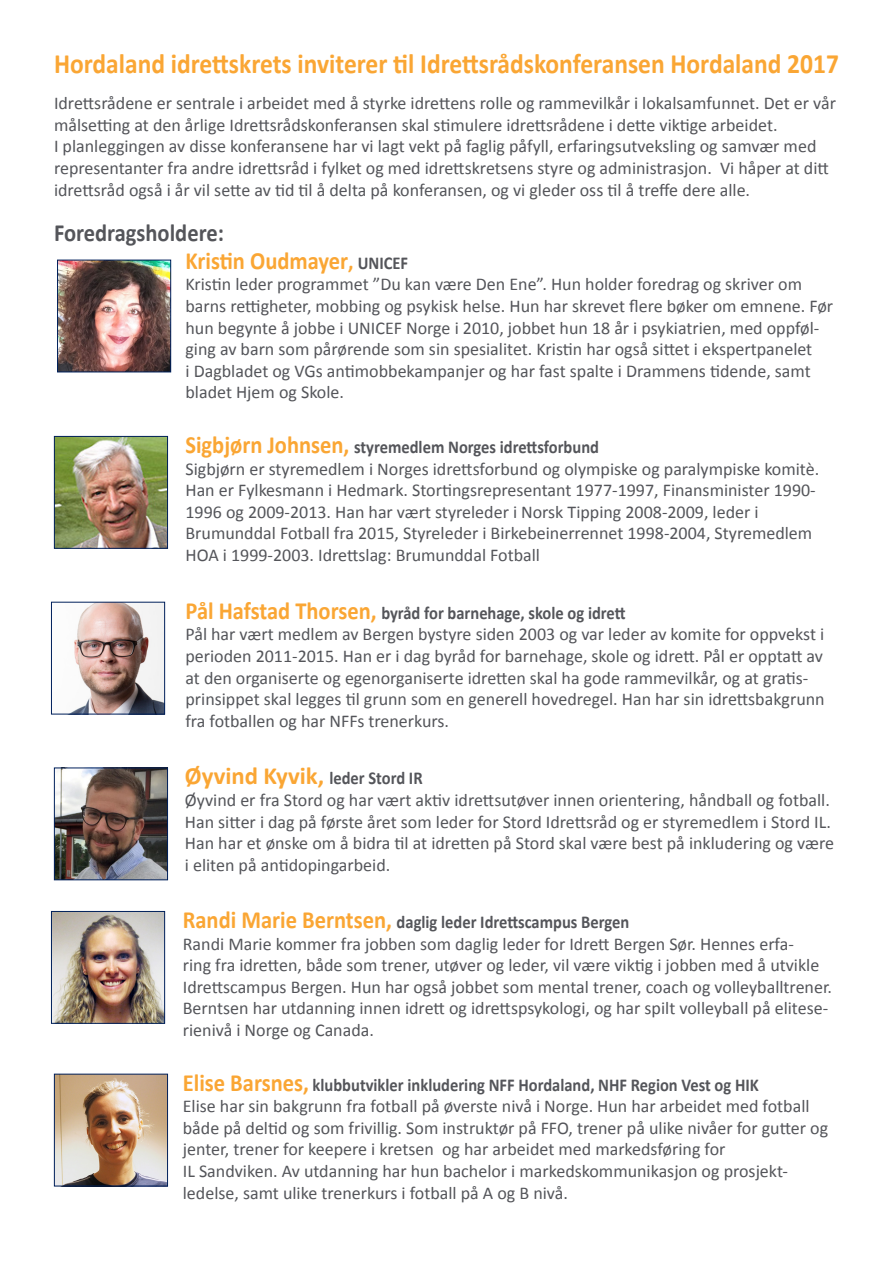
<style>
.page{position:relative;width:893px;height:1263px;background:#fff}
.page>*{position:absolute;margin:0;border:0;box-sizing:border-box;transform-origin:0 0}
.t1{font:700 28.05px "Calibri";color:#faa634;scale:.91 1}
.t2{font:700 24.75px "Calibri";color:#faa634}
.t3{font:700 24.75px "Calibri";color:#faa634;scale:.91 1}
.t4{font:700 24.75px "Calibri";color:#54555a;scale:.91 1}
.t5{font:700 18.15px "Calibri";color:#54555a;scale:.91 1}
.t6{font:18px/21.6px "Calibri";color:#54555a}
.s1{font-size:23.1px}
.s2{font-size:18.15px;color:#54555a}
.s3{font-size:24.75px;color:#faa634}
</style>
<div class="page">
<img style="left:59px;top:262px;width:110px;height:108px">
<div style="left:57px;top:260px;width:114px;height:112px;border:1px solid #00205b"></div>
<img style="left:56px;top:438px;width:110px;height:109px">
<div style="left:54px;top:436px;width:114px;height:113px;border:1px solid #00205b"></div>
<img style="left:72px;top:604px;width:91px;height:108px">
<div style="left:51px;top:602px;width:114px;height:112px;border:1px solid #00205b"></div>
<img style="left:56px;top:769px;width:110px;height:109px">
<div style="left:54px;top:767px;width:114px;height:113px;border:1px solid #00205b"></div>
<img style="left:53px;top:913px;width:110px;height:109px">
<div style="left:51px;top:911px;width:114px;height:113px;border:1px solid #00205b"></div>
<img style="left:56px;top:1076px;width:110px;height:108px">
<div style="left:54px;top:1074px;width:114px;height:112px;border:1px solid #00205b"></div>
<p class="t1" style="left:54px;top:44px;width:864px">Hordaland idrettskrets inviterer til Idrettsrådskonferansen Hordaland 2017</p>
<p class="t6" style="left:54px;top:92px;width:783px">Idrettsrådene er sentrale i arbeidet med å styrke idrettens rolle og rammevilkår i lokalsamfunnet. Det er vår målsetting at den årlige Idrettsrådskonferansen skal stimulere idrettsrådene i dette viktige arbeidet.<br>I planleggingen av disse konferansene har vi lagt vekt på faglig påfyll, erfaringsutveksling og samvær med representanter fra andre idrettsråd i fylket og med idrettskretsens styre og administrasjon. Vi håper at ditt idrettsråd også i år vil sette av tid til å delta på konferansen, og vi gleder oss til å treffe dere alle.</p>
<p class="t4" style="left:54px;top:215px;width:188px">Foredragsholdere:</p>
<p class="t3" style="left:185px;top:243px;width:246px">Kristin Oudmayer<span class="s1">,</span> <span class="s2">UNICEF</span></p>
<p class="t6" style="left:185px;top:273px;width:649px">Kristin leder programmet ”Du kan være Den Ene”. Hun holder foredrag og skriver om barns rettigheter, mobbing og psykisk helse. Hun har skrevet flere bøker om emnene. Før hun begynte å jobbe i UNICEF Norge i 2010, jobbet hun 18 år i psykiatrien, med oppføl&shy;ging av barn som pårørende som sin spesialitet. Kristin har også sittet i ekspertpanelet<br>i Dagbladet og VGs antimobbekampanjer og har fast spalte i Drammens tidende, samt bladet Hjem og Skole.</p>
<p class="t5" style="left:185px;top:434px;width:456px"><span class="s3">Sigbjørn Johnsen,</span> styremedlem Norges idrettsforbund</p>
<p class="t6" style="left:185px;top:457px;width:635px">Sigbjørn er styremedlem i Norges idrettsforbund og olympiske og paralympiske komitè.<br>Han er Fylkesmann i Hedmark. Stortingsrepresentant 1977-1997, Finansminister 1990- 1996 og 2009-2013. Han har vært styreleder i Norsk Tipping 2008-2009, leder i Brumunddal Fotball fra 2015, Styreleder i Birkebeinerrennet 1998-2004, Styremedlem HOA i 1999-2003. Idrettslag: Brumunddal Fotball</p>
<p class="t5" style="left:185px;top:600px;width:485px"><span class="s3">Pål Hafstad Thorsen,</span> byråd for barnehage, skole og idrett</p>
<p class="t6" style="left:185px;top:623px;width:641px">Pål har vært medlem av Bergen bystyre siden 2003 og var leder av komite for oppvekst i perioden 2011-2015. Han er i dag byråd for barnehage, skole og idrett. Pål er opptatt av at den organiserte og egenorganiserte idretten skal ha gode rammevilkår, og at gratis&shy;prinsippet skal legges til grunn som en generell hovedregel. Han har sin idrettsbakgrunn fra fotballen og har NFFs trenerkurs.</p>
<p class="t2" style="left:185px;top:759px;width:239px">Øyvind Kyvik, <span class="s2">leder Stord IR</span></p>
<p class="t6" style="left:185px;top:789px;width:646px">Øyvind er fra Stord og har vært aktiv idrettsutøver innen orientering, håndball og fotball.</p>
<p class="t6" style="left:185px;top:810px;width:651px">Han sitter i dag på første året som leder for Stord Idrettsråd og er styremedlem i Stord IL.<br>Han har et ønske om å bidra til at idretten på Stord skal være best på inkludering og være i eliten på antidopingarbeid.</p>
<p class="t5" style="left:183px;top:909px;width:492px"><span class="s3">Randi Marie Berntsen,</span> daglig leder Idrettscampus Bergen</p>
<p class="t6" style="left:183px;top:932px;width:651px">Randi Marie kommer fra jobben som daglig leder for Idrett Bergen Sør. Hennes erfa-<br>ring fra idretten, både som trener, utøver og leder, vil være viktig i jobben med å utvikle Idrettscampus Bergen. Hun har også jobbet som mental trener, coach og volleyballtrener.<br>Berntsen har utdanning innen idrett og idrettspsykologi, og har spilt volleyball på elitese&shy;rienivå i Norge og Canada.</p>
<p class="t5" style="left:183px;top:1072px;width:634px"><span class="s3">Elise Barsnes,</span> klubbutvikler inkludering NFF Hordaland, NHF Region Vest og HIK</p>
<p class="t6" style="left:183px;top:1095px;width:647px">Elise har sin bakgrunn fra fotball på øverste nivå i Norge. Hun har arbeidet med fotball både på deltid og som frivillig. Som instruktør på FFO, trener på ulike nivåer for gutter og jenter, trener for keepere i kretsen og har arbeidet med markedsføring for</p>
<p class="t6" style="left:183px;top:1160px;width:607px">IL Sandviken. Av utdanning har hun bachelor i markedskommunikasjon og prosjekt&shy;ledelse, samt ulike trenerkurs i fotball på A og B nivå.</p>
</div>
